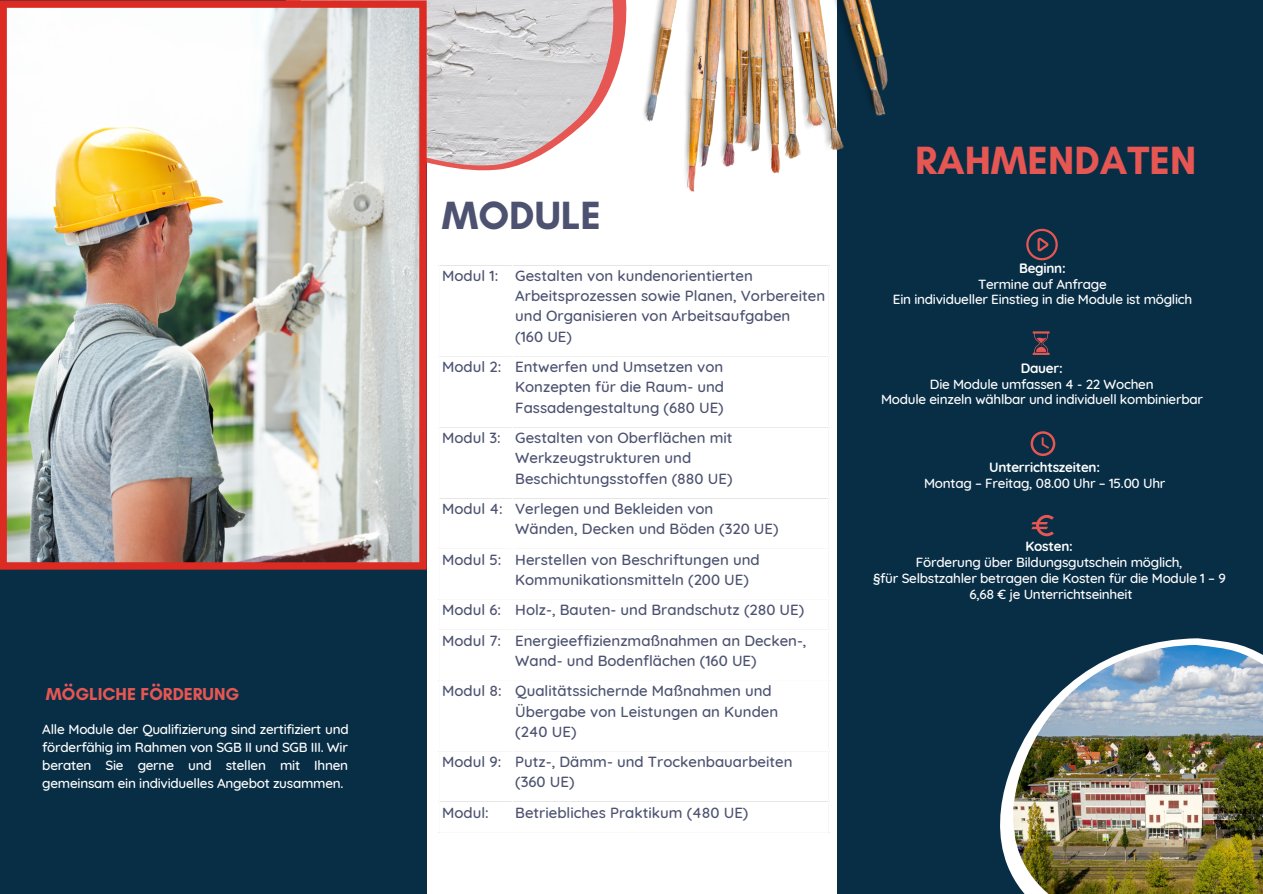
<style>
.page{position:relative;width:1263px;height:894px;background:#fff}
.page>*{position:absolute;margin:0;border:0;box-sizing:border-box;transform-origin:0 0}
.t1{font:700 40.05px "Glacial Indifference";color:#e65652}
.t2{font:700 40.05px "Glacial Indifference";color:#4c5270}
.t3{font:700 17.55px "Glacial Indifference";color:#e65652}
.t4{font:500 15px/20.2px "Quicksand";color:#4c5270}
.t5{font:500 13.5px/18px "Quicksand";letter-spacing:-.02em;color:#fff;text-align:justify}
.t6{font:700 13.5px "Quicksand";letter-spacing:-.02em;color:#fff}
</style>
<div class="page">
<div style="left:0;top:0;width:427px;height:893px;background:#082e46"></div>
<svg style="left:439px;top:0;width:188px;height:171px"></svg>
<img style="left:427px;top:0;width:191px;height:165px">
<div style="left:837px;top:0;width:426px;height:893px;background:#082e46"></div>
<svg style="left:1033px;top:331px;width:16px;height:24px"></svg>
<svg style="left:1000px;top:638px;width:236px;height:233px"></svg>
<img style="left:1010px;top:644px;width:253px;height:249px">
<svg style="left:1026px;top:229px;width:32px;height:31px"></svg>
<svg style="left:1031px;top:431px;width:24px;height:25px"></svg>
<svg style="left:1031px;top:514px;width:23px;height:22px"></svg>
<svg style="left:513px;top:265px;width:315px;height:234px"></svg>
<hr style="left:439px;top:355px;width:390px;height:1px;background:#fff">
<hr style="left:439px;top:426px;width:390px;height:1px;background:#fff">
<hr style="left:439px;top:497px;width:390px;height:1px;background:#fff">
<img style="left:643px;top:0;width:244px;height:191px">
<img style="left:0;top:0;width:427px;height:569px">
<p class="t3" style="left:46px;top:683px;width:195px">MÖGLICHE FÖRDERUNG</p>
<p class="t5" style="left:42px;top:719px;width:308px">Alle Module der Qualifizierung sind zertifiziert und förderfähig im Rahmen von SGB II und SGB III. Wir beraten Sie gerne und stellen mit Ihnen gemeinsam ein individuelles Angebot zusammen.</p>
<p class="t2" style="left:442px;top:190px;width:161px">MODULE</p>
<p class="t4" style="left:442px;top:265px;width:58px">Modul 1:</p>
<p class="t4" style="left:515px;top:265px;width:311px">Gestalten von kundenorientierten<br>Arbeitsprozessen sowie Planen, Vorbereiten und Organisieren von Arbeitsaufgaben</p>
<p class="t4" style="left:515px;top:326px;width:58px">(160 UE)</p>
<p class="t4" style="left:442px;top:356px;width:61px">Modul 2:</p>
<p class="t4" style="left:515px;top:356px;width:210px">Entwerfen und Umsetzen von</p>
<p class="t4" style="left:515px;top:376px;width:210px">Konzepten für die Raum- und<br>Fassadengestaltung (680 UE)</p>
<p class="t4" style="left:442px;top:427px;width:60px">Modul 3:</p>
<p class="t4" style="left:515px;top:427px;width:219px">Gestalten von Oberflächen mit<br>Werkzeugstrukturen und<br>Beschichtungsstoffen (880 UE)</p>
<p class="t4" style="left:442px;top:498px;width:62px">Modul 4:</p>
<p class="t4" style="left:515px;top:498px;width:200px">Verlegen und Bekleiden von</p>
<p class="t4" style="left:515px;top:518px;width:265px">Wänden, Decken und Böden (320 UE)</p>
<p class="t4" style="left:442px;top:548px;width:61px">Modul 5:</p>
<p class="t4" style="left:515px;top:548px;width:246px">Herstellen von Beschriftungen und<br>Kommunikationsmitteln (200 UE)</p>
<p class="t4" style="left:442px;top:599px;width:60px">Modul 6:</p>
<p class="t4" style="left:515px;top:599px;width:290px">Holz-, Bauten- und Brandschutz (280 UE)</p>
<p class="t4" style="left:442px;top:629px;width:61px">Modul 7:</p>
<p class="t4" style="left:515px;top:629px;width:293px">Energieeffizienzmaßnahmen an Decken-,<br>Wand- und Bodenflächen (160 UE)</p>
<p class="t4" style="left:442px;top:680px;width:61px">Modul 8:</p>
<p class="t4" style="left:515px;top:680px;width:265px">Qualitätssichernde Maßnahmen und<br>Übergabe von Leistungen an Kunden</p>
<p class="t4" style="left:515px;top:720px;width:63px">(240 UE)</p>
<p class="t4" style="left:442px;top:751px;width:61px">Modul 9:</p>
<p class="t4" style="left:515px;top:751px;width:279px">Putz-, Dämm- und Trockenbauarbeiten</p>
<p class="t4" style="left:515px;top:771px;width:61px">(360 UE)</p>
<p class="t4" style="left:442px;top:801px;width:48px">Modul:</p>
<p class="t4" style="left:515px;top:801px;width:235px">Betriebliches Praktikum (480 UE)</p>
<p class="t1" style="left:915px;top:136px;width:283px">RAHMENDATEN</p>
<p class="t6" style="left:1019px;top:259px;width:48px">Beginn:</p>
<p class="t5" style="left:978px;top:274px;width:130px">Termine auf Anfrage</p>
<p class="t5" style="left:893px;top:290px;width:301px">Ein individueller Einstieg in die Module ist möglich</p>
<p class="t6" style="left:1021px;top:359px;width:44px">Dauer:</p>
<p class="t5" style="left:930px;top:374px;width:225px">Die Module umfassen 4 - 22 Wochen</p>
<p class="t5" style="left:881px;top:390px;width:323px">Module einzeln wählbar und individuell kombinierbar</p>
<p class="t6" style="left:989px;top:458px;width:112px">Unterrichtszeiten:</p>
<p class="t5" style="left:924px;top:474px;width:243px">Montag – Freitag, 08.00 Uhr – 15.00 Uhr</p>
<p class="t6" style="left:1026px;top:537px;width:49px">Kosten:</p>
<p class="t5" style="left:916px;top:553px;width:268px">Förderung über Bildungsgutschein möglich,</p>
<p class="t5" style="left:873px;top:568px;width:354px">§für Selbstzahler betragen die Kosten für die Module 1 – 9</p>
<p class="t5" style="left:969px;top:584px;width:165px">6,68 € je Unterrichtseinheit</p>
</div>
